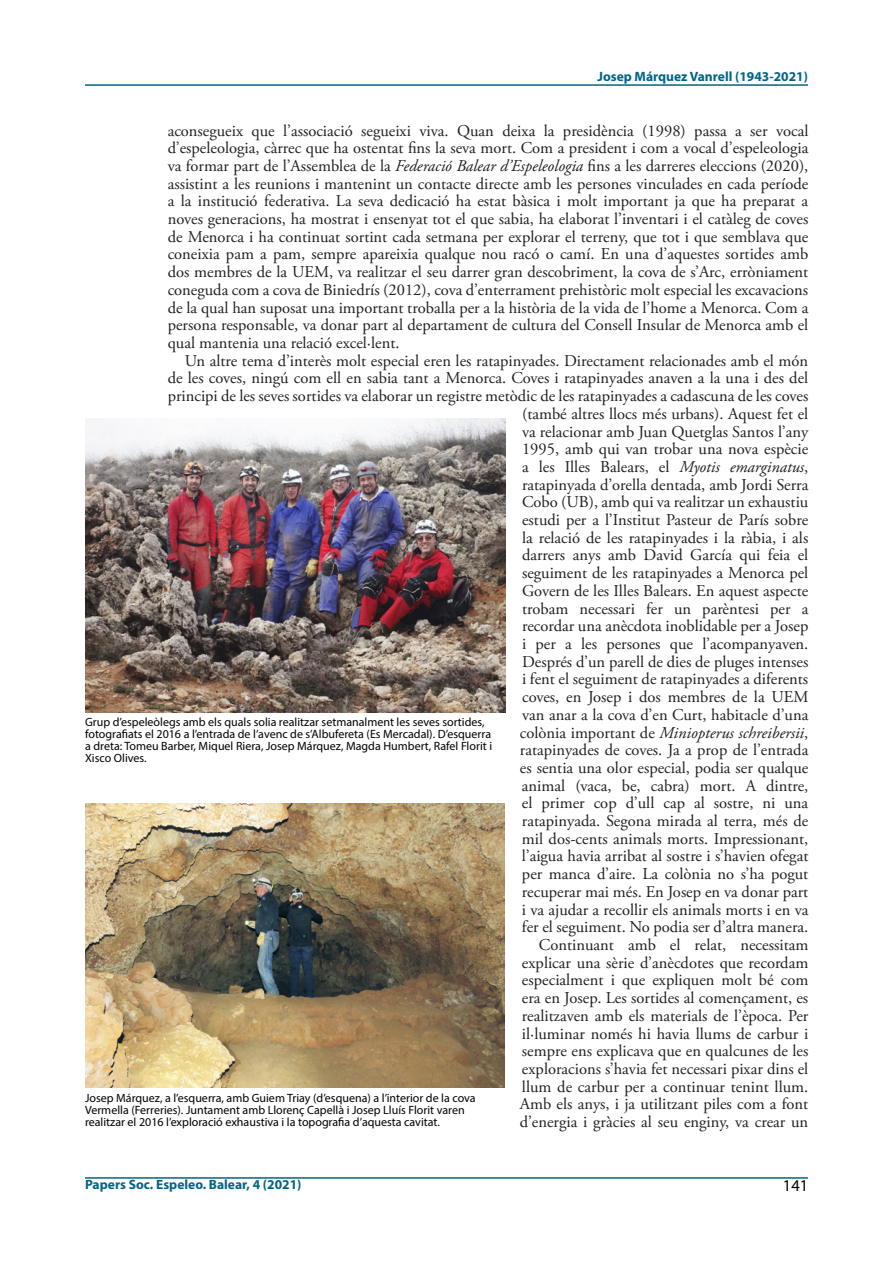
<style>
.page{position:relative;width:893px;height:1263px;background:#fff}
.page>*{position:absolute;margin:0;border:0;box-sizing:border-box;transform-origin:0 0}
.t1{font:16.5px/17.7px "Adobe Garamond Pro";color:#231f20;text-align:justify}
.t2{font:16.5px "Myriad Pro";color:#000}
.t3{font:700 13.5px "Myriad Pro";color:#006585}
.t4{font:12px/12px "Myriad Pro";color:#000}
.s1{font-style:italic}
</style>
<div class="page">
<hr style="left:85px;top:84px;width:723px;height:2px;background:#006585">
<hr style="left:85px;top:1177px;width:723px;height:2px;background:#006585">
<img style="left:85px;top:419px;width:420px;height:293px">
<img style="left:85px;top:803px;width:420px;height:284px">
<p class="t3" style="left:597px;top:67px;width:212px">Josep Márquez Vanrell (1943-2021)</p>
<p class="t1" style="left:168px;top:122px;width:642px">aconsegueix que l’associació segueixi viva. Quan deixa la presidència (1998) passa a ser vocal d’espeleologia, càrrec que ha ostentat fins la seva mort. Com a president i com a vocal d’espeleologia va formar part de l’Assemblea de la <span class="s1">Federació Balear d’Espeleologia</span> fins a les darreres eleccions (2020), assistint a les reunions i mantenint un contacte directe amb les persones vinculades en cada període a la institució federativa. La seva dedicació ha estat bàsica i molt important ja que ha preparat a noves generacions, ha mostrat i ensenyat tot el que sabia, ha elaborat l’inventari i el catàleg de coves de Menorca i ha continuat sortint cada setmana per explorar el terreny, que tot i que semblava que coneixia pam a pam, sempre apareixia qualque nou racó o camí. En una d’aquestes sortides amb dos membres de la UEM, va realitzar el seu darrer gran descobriment, la cova de s’Arc, erròniament coneguda com a cova de Biniedrís (2012), cova d’enterrament prehistòric molt especial les excavacions de la qual han suposat una important troballa per a la història de la vida de l’home a Menorca. Com a persona responsable, va donar part al departament de cultura del Consell Insular de Menorca amb el qual mantenia una relació excel·lent.</p>
<p class="t1" style="left:168px;top:352px;width:642px;text-align:right">Un altre tema d’interès molt especial eren les ratapinyades. Directament relacionades amb el món de les coves, ningú com ell en sabia tant a Menorca. Coves i ratapinyades anaven a la una i des del principi de les seves sortides va elaborar un registre metòdic de les ratapinyades a cadascuna de les coves (també altres llocs més urbans). Aquest fet el<br>va relacionar amb Juan Quetglas Santos l’any<br>1995, amb qui van trobar una nova espècie<br>a les Illes Balears, el <span class="s1">Myotis emarginatus</span>,<br>ratapinyada d’orella dentada, amb Jordi Serra<br>Cobo (UB), amb qui va realitzar un exhaustiu<br>estudi per a l’Institut Pasteur de París sobre<br>la relació de les ratapinyades i la ràbia, i als<br>darrers anys amb David García qui feia el<br>seguiment de les ratapinyades a Menorca pel<br>Govern de les Illes Balears. En aquest aspecte<br>trobam necessari fer un parèntesi per a<br>recordar una anècdota inoblidable per a Josep<br>i per a les persones que l’acompanyaven.<br>Després d’un parell de dies de pluges intenses<br>i fent el seguiment de ratapinyades a diferents<br>coves, en Josep i dos membres de la UEM<br>van anar a la cova d’en Curt, habitacle d’una<br>colònia important de <span class="s1">Miniopterus schreibersii</span>,<br>ratapinyades de coves. Ja a prop de l’entrada<br>es sentia una olor especial, podia ser qualque<br>animal (vaca, be, cabra) mort. A dintre,<br>el primer cop d’ull cap al sostre, ni una<br>ratapinyada. Segona mirada al terra, més de<br>mil dos-cents animals morts. Impressionant,<br>l’aigua havia arribat al sostre i s’havien ofegat<br>per manca d’aire. La colònia no s’ha pogut<br>recuperar mai més. En Josep en va donar part<br>i va ajudar a recollir els animals morts i en va<br>fer el seguiment. No podia ser d’altra manera.<br>Continuant amb el relat, necessitam<br>explicar una sèrie d’anècdotes que recordam<br>especialment i que expliquen molt bé com<br>era en Josep. Les sortides al començament, es<br>realitzaven amb els materials de l’època. Per<br>il·luminar només hi havia llums de carbur i<br>sempre ens explicava que en qualcunes de les<br>exploracions s’havia fet necessari pixar dins el<br>llum de carbur per a continuar tenint llum.<br>Amb els anys, i ja utilitzant piles com a font<br>d’energia i gràcies al seu enginy, va crear un</p>
<p class="t4" style="left:85px;top:715px;width:408px">Grup d’espeleòlegs amb els quals solia realitzar setmanalment les seves sortides, fotografiats el 2016 a l’entrada de l’avenc de s’Albufereta (Es Mercadal). D’esquerra a dreta: Tomeu Barber, Miquel Riera, Josep Márquez, Magda Humbert, Rafel Florit i Xisco Olives.</p>
<p class="t4" style="left:85px;top:1092px;width:392px">Josep Márquez, a l’esquerra, amb Guiem Triay (d’esquena) a l’interior de la cova<br>Vermella (Ferreries). Juntament amb Llorenç Capellà i Josep Lluís Florit varen realitzar el 2016 l’exploració exhaustiva i la topografia d’aquesta cavitat.</p>
<p class="t3" style="left:85px;top:1176px;width:218px">Papers Soc. Espeleo. Balear, 4 (2021)</p>
<p class="t2" style="left:783px;top:1175px;width:27px">141</p>
</div>
